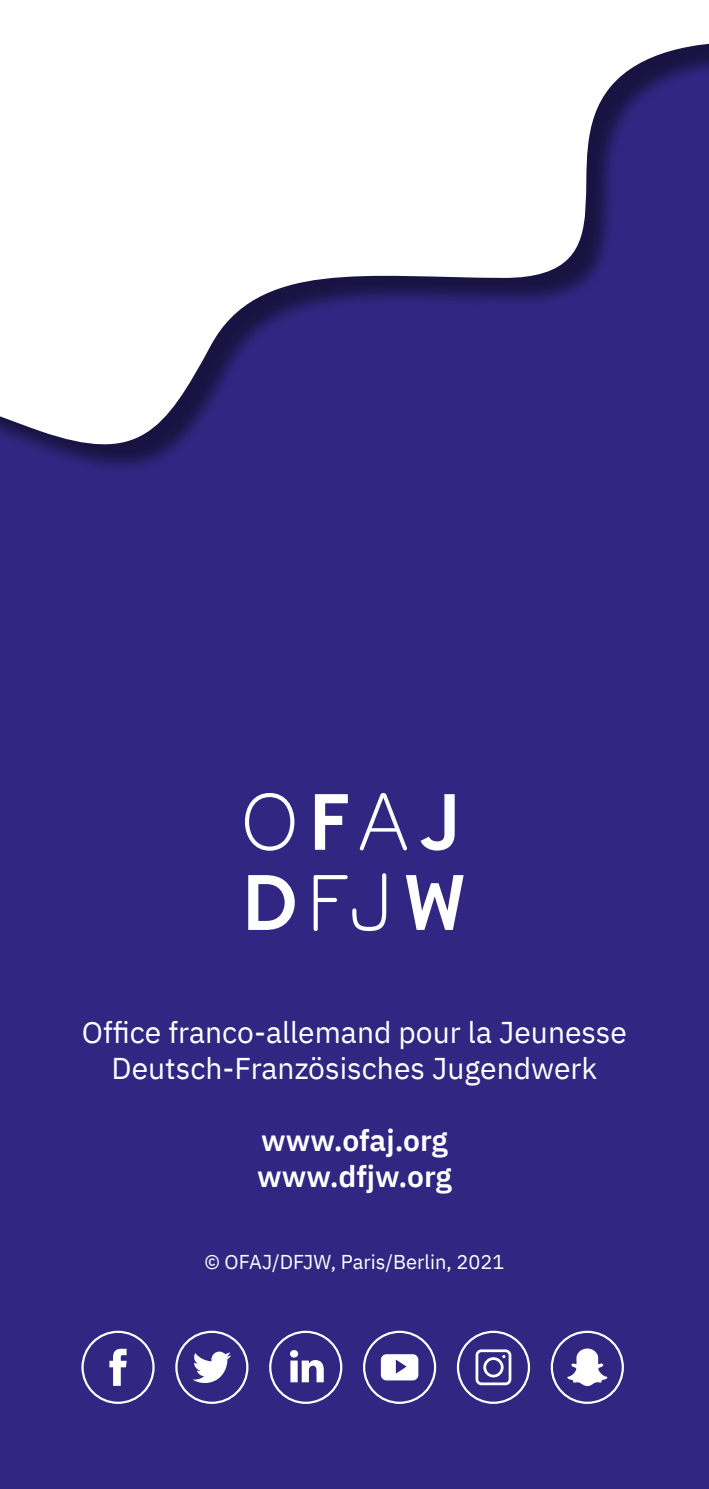
<style>
.page{position:relative;width:709px;height:1489px;background:#fff}
.page>*{position:absolute;margin:0;border:0;box-sizing:border-box;transform-origin:0 0}
.t1{font:30px/36px "IBM Plex Sans";color:#fff;text-align:center}
.t2{font:600 30px/36px "IBM Plex Sans";color:#fff}
.t3{font:20px "IBM Plex Sans";color:#fff}
</style>
<div class="page">
<div style="left:0;top:0;width:709px;height:1488px;background:#312783"></div>
<svg style="left:406px;top:875px;width:57px;height:54px"></svg>
<svg style="left:313px;top:873px;width:73px;height:58px"></svg>
<svg style="left:248px;top:875px;width:47px;height:54px"></svg>
<svg style="left:420px;top:794px;width:34px;height:56px"></svg>
<svg style="left:360px;top:793px;width:47px;height:57px"></svg>
<svg style="left:315px;top:794px;width:33px;height:55px"></svg>
<svg style="left:245px;top:793px;width:49px;height:57px"></svg>
<svg style="left:475px;top:1349px;width:36px;height:35px"></svg>
<div style="left:457px;top:1330px;width:73px;height:73px;border:2px solid #fff;border-radius:50%"></div>
<svg style="left:381px;top:1354px;width:37px;height:26px"></svg>
<div style="left:363px;top:1330px;width:73px;height:73px;border:2px solid #fff;border-radius:50%"></div>
<svg style="left:290px;top:1350px;width:34px;height:32px"></svg>
<div style="left:269px;top:1330px;width:73px;height:73px;border:2px solid #fff;border-radius:50%"></div>
<svg style="left:192px;top:1351px;width:39px;height:31px"></svg>
<div style="left:175px;top:1330px;width:73px;height:73px;border:2px solid #fff;border-radius:50%"></div>
<svg style="left:109px;top:1348px;width:18px;height:37px"></svg>
<div style="left:81px;top:1330px;width:74px;height:73px;border:2px solid #fff;border-radius:50%"></div>
<svg style="left:567px;top:1348px;width:40px;height:37px"></svg>
<div style="left:550px;top:1330px;width:74px;height:73px;border:2px solid #fff;border-radius:50%"></div>
<svg style="left:0;top:0;width:709px;height:465px;fill:#fff"></svg>
<p class="t1" style="left:82px;top:1012px;width:546px">Office franco-allemand pour la Jeunesse<br>Deutsch-Französisches Jugendwerk</p>
<p class="t2" style="left:257px;top:1120px;width:196px">www.ofaj.org www.dfjw.org</p>
<p class="t3" style="left:204px;top:1246px;width:302px">© OFAJ/DFJW, Paris/Berlin, 2021</p>
</div>
